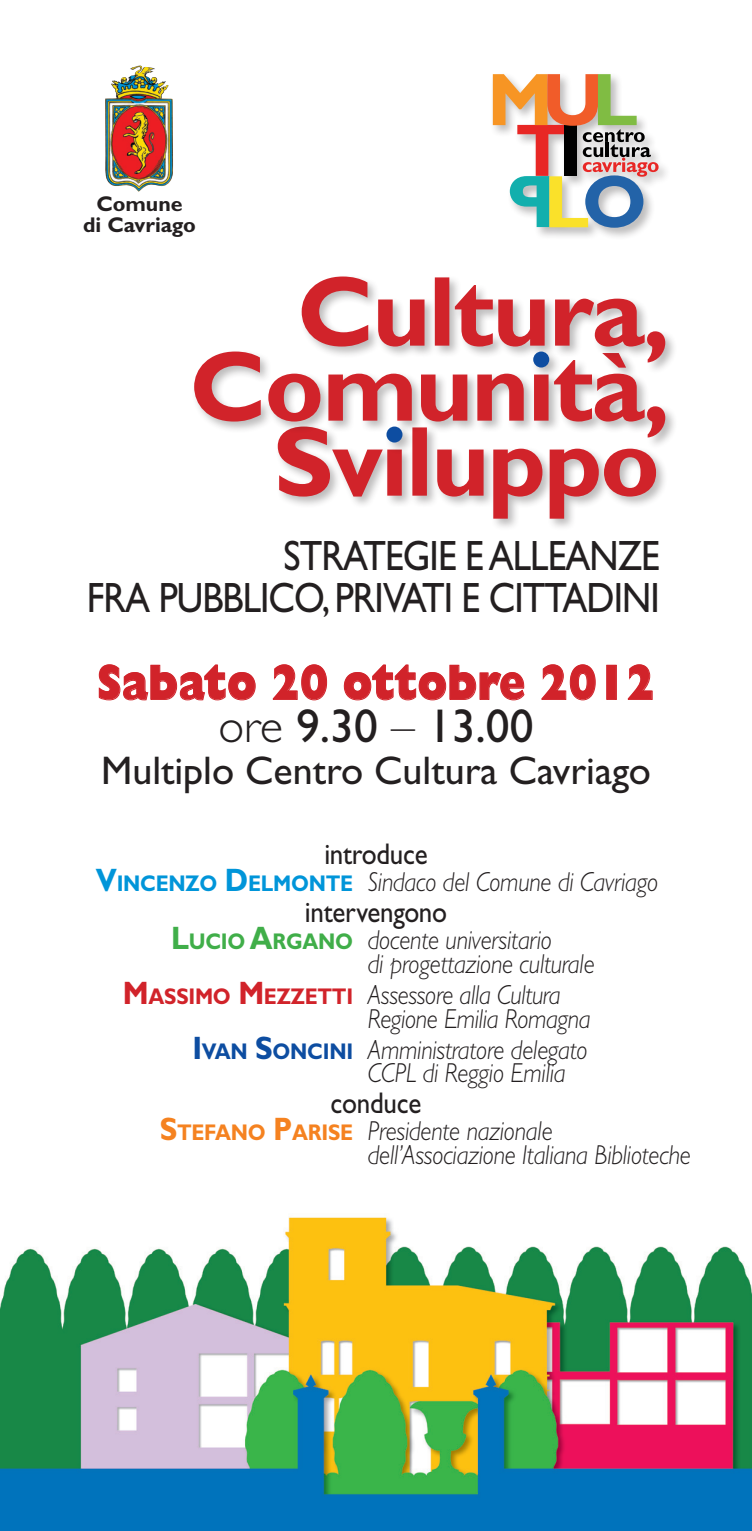
<style>
.page{position:relative;width:752px;height:1531px;background:#fff}
.page>*{position:absolute;margin:0;border:0;box-sizing:border-box;transform-origin:0 0}
.t1{font:800 50px "Gill Sans Std";color:#d1232a;scale:.85 1}
.t2{font:47.5px "Gill Sans Std";color:#231f20}
.t3{font:42.5px/42.5px "Gill Sans Std";letter-spacing:-.025em;color:#231f20;text-align:right;scale:.88 1}
.t4{font:40px "Gill Sans Std";color:#231f20}
.t5{font:700 32.5px "Gill Sans Std";color:#d1232a;scale:.9 1}
.t6{font:30px "Gill Sans Std";letter-spacing:-.01em;color:#231f20;scale:.9 1}
.t7{font:italic 300 27.5px/23.8px "Gill Sans Std";letter-spacing:-.01em;color:#231f20;scale:.9 1}
.t8{font:700 21.5px/21.2px "Gill Sans Std";color:#231f20;text-align:center}
.s1{font-weight:300}
.s2{font-weight:700;font-style:normal;font-size:32.5px;color:#0095d9}
.s3{font-weight:700;font-style:normal;font-size:22.75px;color:#0095d9}
.s4{font-weight:700;font-style:normal;font-size:32.5px;color:#40ae49}
.s5{font-weight:700;font-style:normal;font-size:22.75px;color:#40ae49}
.s6{font-weight:700;font-style:normal;font-size:22.75px;color:#d1232a}
.s7{font-weight:700;font-style:normal;font-size:32.5px;color:#d1232a}
.s8{font-weight:700;font-style:normal;font-size:32.5px;color:#0d4da1}
.s9{font-weight:700;font-style:normal;font-size:22.75px;color:#0d4da1}
.s10{font-weight:700;font-style:normal;font-size:32.5px;color:#f58220}
.s11{font-weight:700;font-style:normal;font-size:22.75px;color:#f58220}
</style>
<div class="page">
<img style="left:0;top:1217px;width:751px;height:314px">
<svg style="left:98px;top:664px;width:158px;height:37px"></svg>
<svg style="left:272px;top:664px;width:56px;height:37px"></svg>
<svg style="left:343px;top:664px;width:182px;height:37px"></svg>
<svg style="left:541px;top:664px;width:55px;height:37px"></svg>
<div style="left:606px;top:665px;width:10px;height:34px;border:1px solid #d1232a"></div>
<svg style="left:627px;top:664px;width:26px;height:36px"></svg>
<div style="left:275px;top:424px;width:393px;height:107px;background:#231f20;opacity:.3"></div>
<div style="left:191px;top:349px;width:486px;height:100px;background:#231f20;opacity:.3"></div>
<div style="left:299px;top:274px;width:378px;height:100px;background:#231f20;opacity:.3"></div>
<svg style="left:194px;top:276px;width:471px;height:243px"></svg>
<div style="left:530px;top:349px;width:31px;height:31px;background:#231f20;opacity:.3"></div>
<div style="left:533px;top:351px;width:16px;height:16px;background:#0d4da1;border-radius:50%"></div>
<div style="left:383px;top:424px;width:32px;height:31px;background:#231f20;opacity:.3"></div>
<div style="left:386px;top:426px;width:16px;height:16px;background:#0d4da1;border-radius:50%"></div>
<img style="left:105px;top:66px;width:68px;height:126px">
<div style="left:489px;top:72px;width:181px;height:168px;background:#231f20;opacity:.3"></div>
<svg style="left:489px;top:74px;width:169px;height:154px"></svg>
<p class="t8" style="left:83px;top:193px;width:114px">Comune<br>di Cavriago</p>
<h3 class="t3" style="left:87px;top:535px;width:652px">STRATEGIE E ALLEANZE<br>FRA PUBBLICO, PRIVATI E CITTADINI</h3>
<h1 class="t1" style="left:97px;top:653px;width:657px">Sabato 20 ottobre 2012</h1>
<h2 class="t2" style="left:218px;top:699px;width:316px"><span class="s1">ore</span> 9.30 <span class="s1">–</span> 13.00</h2>
<h3 class="t4" style="left:101px;top:748px;width:551px">Multiplo Centro Cultura Cavriago</h3>
<p class="t6" style="left:324px;top:836px;width:116px">introduce</p>
<p class="t7" style="left:96px;top:870px;width:626px"><span class="s2">V</span><span class="s3">INCENZO</span> <span class="s2">D</span><span class="s3">ELMONTE</span> Sindaco del Comune di Cavriago</p>
<p class="t6" style="left:305px;top:895px;width:159px">intervengono</p>
<p class="t7" style="left:367px;top:928px;width:253px;text-indent:-197px"><span class="s4">L</span><span class="s5">UCIO</span> <span class="s4">A</span><span class="s5">RGANO</span> docente universitario<br>di progettazione culturale</p>
<p class="t5" style="left:0;top:974px;width:83px">M</p>
<p class="t7" style="left:367px;top:983px;width:249px;text-indent:-219px"><span class="s6">ASSIMO</span> <span class="s7">M</span> <span class="s6">EZZETTI</span> Assessore alla Cultura<br>Regione Emilia Romagna</p>
<p class="t7" style="left:367px;top:1038px;width:245px;text-indent:-175px"><span class="s8">I</span> <span class="s9">VAN</span> <span class="s8">S</span><span class="s9">ONCINI</span> Amministratore delegato<br>CCPL di Reggio Emilia</p>
<p class="t6" style="left:330px;top:1086px;width:102px">conduce</p>
<p class="t7" style="left:367px;top:1120px;width:360px;text-indent:-208px"><span class="s10">S</span><span class="s11">TEFANO</span> <span class="s10">P</span><span class="s11">ARISE</span> Presidente nazionale dell’Associazione Italiana Biblioteche</p>
</div>
